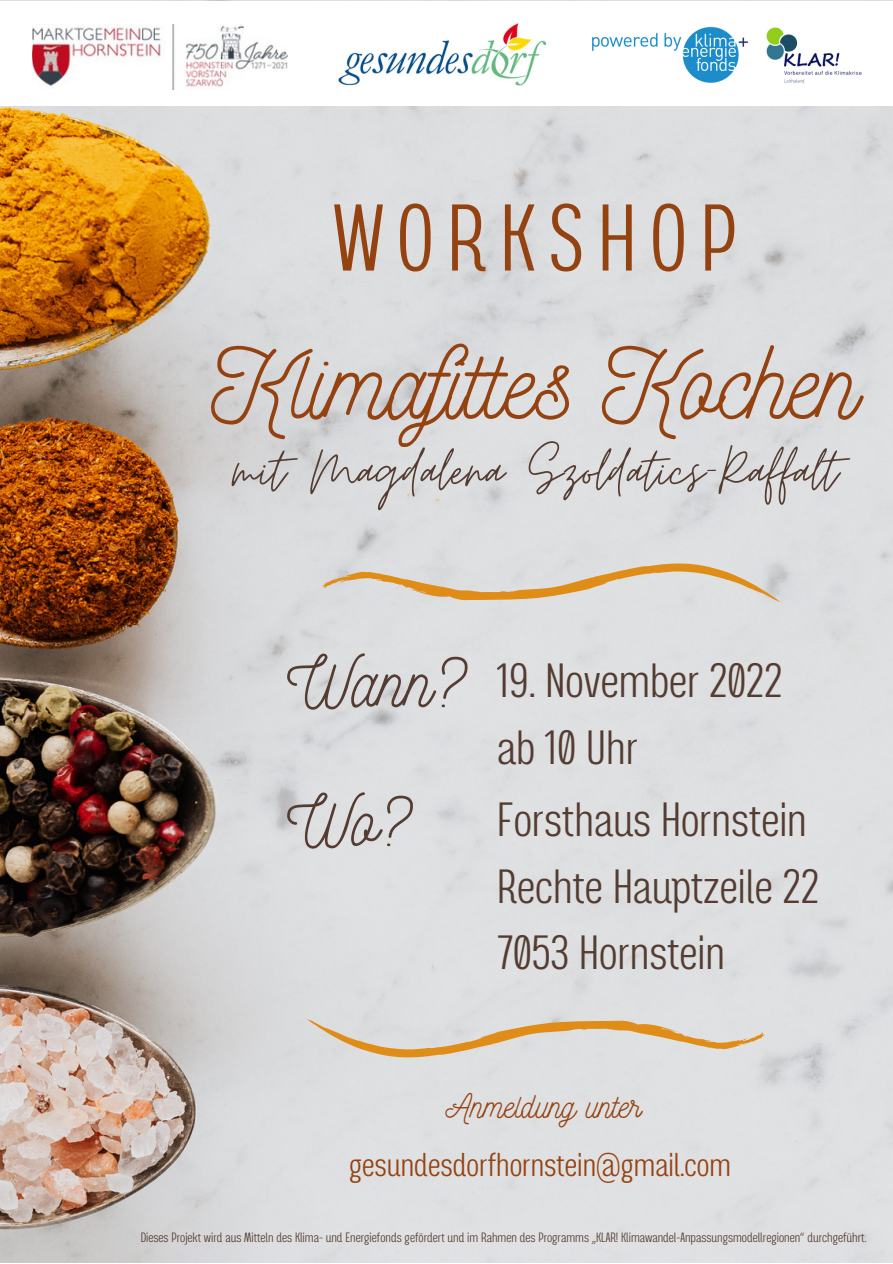
<style>
.page{position:relative;width:893px;height:1264px;background:#fff}
.page>*{position:absolute;margin:0;border:0;box-sizing:border-box;transform-origin:0 0}
.t1{font:97.35px "Harmonie";color:#954211}
.t2{font:300 94.35px "Kitchakan";letter-spacing:.14em;color:#954211}
.t3{font:67.5px/138.9px "Harmonie";color:#543c31}
.t4{font:66px "Moon Time";color:#543c31}
.t5{font:300 48px/66.3px "Kitchakan";color:#543c31}
.t6{font:300 33px "Kitchakan";color:#954211}
.t7{font:33px "Harmonie";color:#954211}
.t8{font:300 13.5px "Kitchakan";color:#543c31}
</style>
<div class="page">
<img style="left:0;top:0;width:892px;height:1262px">
<svg style="left:322px;top:563px;width:460px;height:40px;background:#dcceb9"></svg>
<svg style="left:305px;top:1017px;width:460px;height:40px;background:#ddcfba"></svg>
<div style="left:0;top:2px;width:892px;height:104px;background:#fff"></div>
<img style="left:592px;top:26px;width:270px;height:57px">
<img style="left:338px;top:23px;width:209px;height:63px">
<img style="left:32px;top:25px;width:256px;height:64px">
<h2 class="t2" style="left:333px;top:195px;width:405px">WORKSHOP</h2>
<h1 class="t1" style="left:211px;top:356px;width:648px">Klimafittes Kochen</h1>
<h3 class="t4" style="left:232px;top:431px;width:607px">mit Magdalena Szoldatics-Raffalt</h3>
<h3 class="t3" style="left:287px;top:625px;width:178px">Wann?<br>Wo?</h3>
<h3 class="t5" style="left:497px;top:650px;width:287px">19. November 2022 ab 10 Uhr</h3>
<h3 class="t5" style="left:497px;top:788px;width:323px">Forsthaus Hornstein<br>Rechte Hauptzeile 22<br>7053 Hornstein</h3>
<h3 class="t7" style="left:445px;top:1096px;width:197px">Anmeldung unter</h3>
<h3 class="t6" style="left:349px;top:1149px;width:383px">gesundesdorfhornstein@gmail.com</h3>
<p class="t8" style="left:141px;top:1231px;width:727px">Dieses Projekt wird aus Mitteln des Klima- und Energiefonds gefördert und im Rahmen des Programms „KLAR! Klimawandel-Anpassungsmodellregionen“ durchgeführt.</p>
</div>
